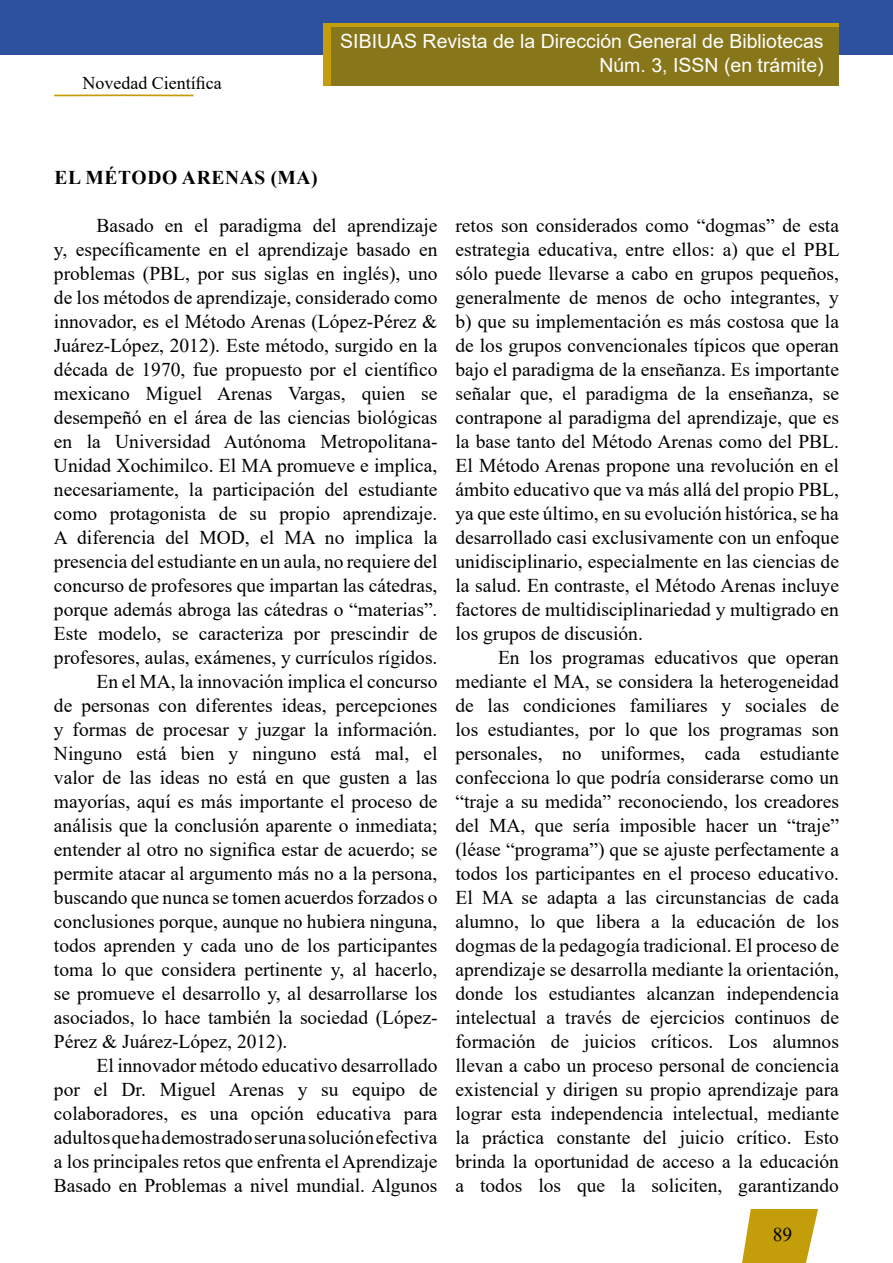
<style>
.page{position:relative;width:893px;height:1263px;background:#fff}
.page>*{position:absolute;margin:0;border:0;box-sizing:border-box;transform-origin:0 0}
.t1{font:19.5px/24px "Times New Roman";color:#000;text-align:justify}
.t2{font:19.5px/24px "Arial";color:#fff;text-align:right}
.t3{font:700 19.5px "Times New Roman";letter-spacing:.035em;color:#000}
.t4{font:18px "Times New Roman";color:#000}
</style>
<div class="page">
<svg style="left:54px;top:94px;width:140px;height:3px"></svg>
<div style="left:0;top:0;width:893px;height:54px;background:#2d509f"></div>
<div style="left:323px;top:23px;width:516px;height:62px;background:#c49e0a"></div>
<div style="left:331px;top:27px;width:508px;height:58px;background:#87761a"></div>
<svg style="left:742px;top:1209px;width:76px;height:54px;background:#ccab2b"></svg>
<p class="t4" style="left:82px;top:70px;width:141px">Novedad Científica</p>
<p class="t2" style="left:340px;top:29px;width:485px">SIBIUAS Revista de la Dirección General de Bibliotecas<br>Núm. 3, ISSN (en trámite)</p>
<p class="t3" style="left:54px;top:163px;width:265px">EL MÉTODO ARENAS (MA)</p>
<p class="t1" style="left:97px;top:212px;width:342px">Basado en el paradigma del aprendizaje</p>
<p class="t1" style="left:54px;top:236px;width:385px">y, específicamente en el aprendizaje basado en</p>
<p class="t1" style="left:54px;top:260px;width:385px">problemas (PBL, por sus siglas en inglés), uno</p>
<p class="t1" style="left:54px;top:284px;width:385px">de los métodos de aprendizaje, considerado como</p>
<p class="t1" style="left:54px;top:308px;width:385px">innovador, es el Método Arenas (López-Pérez &amp;</p>
<p class="t1" style="left:54px;top:332px;width:385px">Juárez-López, 2012). Este método, surgido en la</p>
<p class="t1" style="left:54px;top:356px;width:385px">década de 1970, fue propuesto por el científico</p>
<p class="t1" style="left:54px;top:380px;width:385px">mexicano Miguel Arenas Vargas, quien se</p>
<p class="t1" style="left:54px;top:405px;width:385px">desempeñó en el área de las ciencias biológicas</p>
<p class="t1" style="left:54px;top:429px;width:385px">en la Universidad Autónoma Metropolitana-</p>
<p class="t1" style="left:54px;top:453px;width:385px">Unidad Xochimilco. El MA promueve e implica,</p>
<p class="t1" style="left:54px;top:477px;width:385px">necesariamente, la participación del estudiante</p>
<p class="t1" style="left:54px;top:501px;width:385px">como protagonista de su propio aprendizaje.</p>
<p class="t1" style="left:54px;top:525px;width:385px">A diferencia del MOD, el MA no implica la</p>
<p class="t1" style="left:54px;top:549px;width:385px">presencia del estudiante en un aula, no requiere del</p>
<p class="t1" style="left:54px;top:573px;width:385px">concurso de profesores que impartan las cátedras,</p>
<p class="t1" style="left:54px;top:597px;width:385px">porque además abroga las cátedras o “materias”.</p>
<p class="t1" style="left:54px;top:621px;width:385px">Este modelo, se caracteriza por prescindir de</p>
<p class="t1" style="left:54px;top:645px;width:385px">profesores, aulas, exámenes, y currículos rígidos.</p>
<p class="t1" style="left:97px;top:669px;width:342px">En el MA, la innovación implica el concurso</p>
<p class="t1" style="left:54px;top:693px;width:385px">de personas con diferentes ideas, percepciones</p>
<p class="t1" style="left:54px;top:717px;width:385px">y formas de procesar y juzgar la información.</p>
<p class="t1" style="left:54px;top:741px;width:385px">Ninguno está bien y ninguno está mal, el</p>
<p class="t1" style="left:54px;top:765px;width:385px">valor de las ideas no está en que gusten a las</p>
<p class="t1" style="left:54px;top:789px;width:385px">mayorías, aquí es más importante el proceso de</p>
<p class="t1" style="left:54px;top:813px;width:385px">análisis que la conclusión aparente o inmediata;</p>
<p class="t1" style="left:54px;top:837px;width:385px">entender al otro no significa estar de acuerdo; se</p>
<p class="t1" style="left:54px;top:861px;width:385px">permite atacar al argumento más no a la persona,</p>
<p class="t1" style="left:54px;top:885px;width:385px">buscando que nunca se tomen acuerdos forzados o</p>
<p class="t1" style="left:54px;top:909px;width:385px">conclusiones porque, aunque no hubiera ninguna,</p>
<p class="t1" style="left:54px;top:933px;width:385px">todos aprenden y cada uno de los participantes</p>
<p class="t1" style="left:54px;top:957px;width:385px">toma lo que considera pertinente y, al hacerlo,</p>
<p class="t1" style="left:54px;top:981px;width:385px">se promueve el desarrollo y, al desarrollarse los</p>
<p class="t1" style="left:54px;top:1005px;width:385px">asociados, lo hace también la sociedad (López-</p>
<p class="t1" style="left:54px;top:1029px;width:235px">Pérez &amp; Juárez-López, 2012).</p>
<p class="t1" style="left:97px;top:1053px;width:342px">El innovador método educativo desarrollado</p>
<p class="t1" style="left:54px;top:1077px;width:385px">por el Dr. Miguel Arenas y su equipo de</p>
<p class="t1" style="left:54px;top:1101px;width:385px">colaboradores, es una opción educativa para</p>
<p class="t1" style="left:54px;top:1125px;width:385px">adultos que ha demostrado ser una solución efectiva</p>
<p class="t1" style="left:54px;top:1149px;width:385px">a los principales retos que enfrenta el Aprendizaje</p>
<p class="t1" style="left:54px;top:1173px;width:385px">Basado en Problemas a nivel mundial. Algunos</p>
<p class="t1" style="left:455px;top:213px;width:386px">retos son considerados como “dogmas” de esta estrategia educativa, entre ellos: a) que el PBL sólo puede llevarse a cabo en grupos pequeños, generalmente de menos de ocho integrantes, y b) que su implementación es más costosa que la de los grupos convencionales típicos que operan bajo el paradigma de la enseñanza. Es importante señalar que, el paradigma de la enseñanza, se contrapone al paradigma del aprendizaje, que es la base tanto del Método Arenas como del PBL.<br>El Método Arenas propone una revolución en el ámbito educativo que va más allá del propio PBL, ya que este último, en su evolución histórica, se ha desarrollado casi exclusivamente con un enfoque unidisciplinario, especialmente en las ciencias de la salud. En contraste, el Método Arenas incluye factores de multidisciplinariedad y multigrado en los grupos de discusión.</p>
<p class="t1" style="left:455px;top:645px;width:385px;text-indent:43px">En los programas educativos que operan mediante el MA, se considera la heterogeneidad de las condiciones familiares y sociales de los estudiantes, por lo que los programas son personales, no uniformes, cada estudiante confecciona lo que podría considerarse como un “traje a su medida” reconociendo, los creadores del MA, que sería imposible hacer un “traje” (léase “programa”) que se ajuste perfectamente a todos los participantes en el proceso educativo.<br>El MA se adapta a las circunstancias de cada alumno, lo que libera a la educación de los dogmas de la pedagogía tradicional. El proceso de aprendizaje se desarrolla mediante la orientación, donde los estudiantes alcanzan independencia intelectual a través de ejercicios continuos de formación de juicios críticos. Los alumnos llevan a cabo un proceso personal de conciencia existencial y dirigen su propio aprendizaje para lograr esta independencia intelectual, mediante la práctica constante del juicio crítico. Esto brinda la oportunidad de acceso a la educación a todos los que la soliciten, garantizando</p>
<p class="t1" style="left:773px;top:1221px;width:21px">89</p>
</div>
